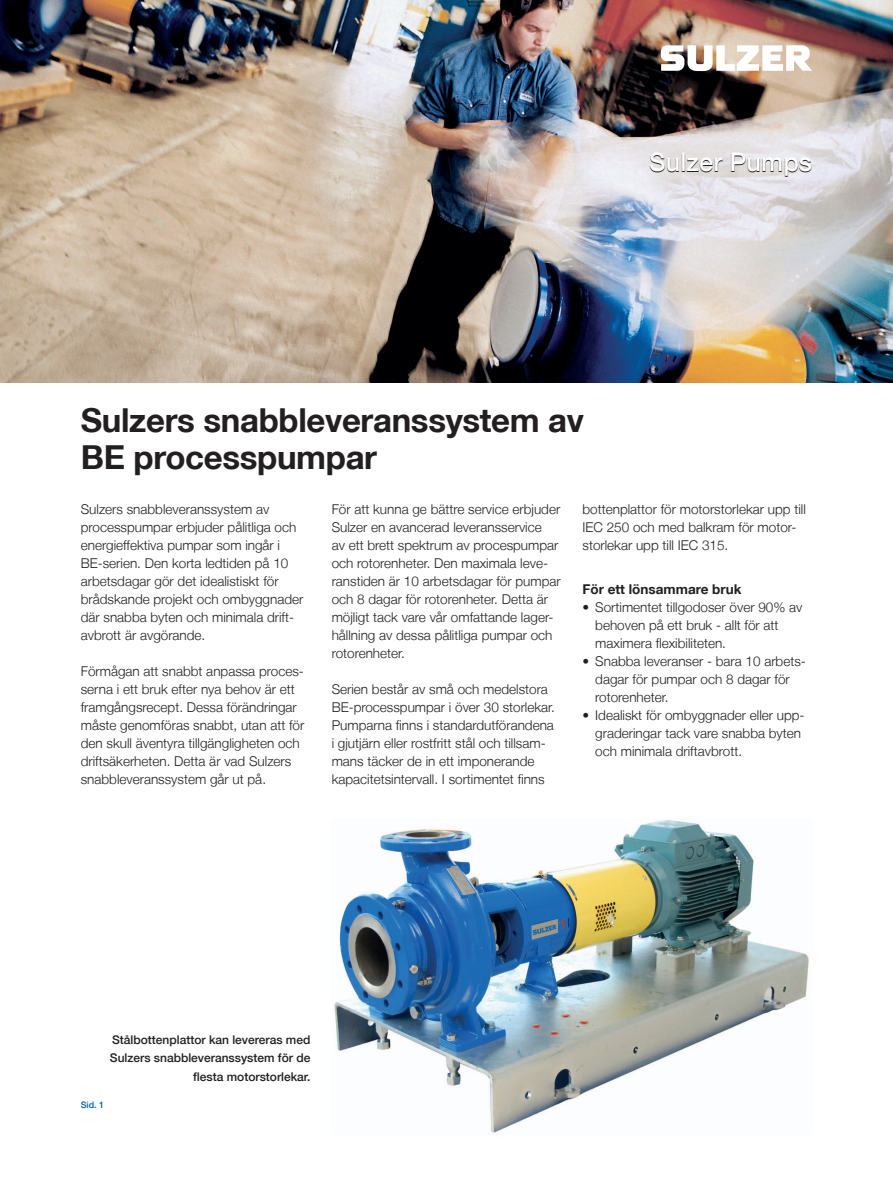
<style>
.page{position:relative;width:893px;height:1191px;background:#fff}
.page>*{position:absolute;margin:0;border:0;box-sizing:border-box;transform-origin:0 0}
.t1{font:700 33px "Helvetica Neue LT";letter-spacing:-.01em;color:#231f20}
.VÄLIOTSIKKO{font:500 25.5px "Helvetica Neue LT";color:#231f20}
.VÄLIOTSIKKO-2{font:300 13.5px/18px "Helvetica Neue LT";color:#231f20}
.VÄLIOTSIKKO-3{font:700 13.5px "Helvetica Neue LT";color:#231f20}
.VÄLIOTSIKKO-4{font:500 12px/18px "Helvetica Neue LT";color:#231f20;text-align:right}
.t2{font:500 9px "Helvetica Neue LT";color:#0161aa}
</style>
<div class="page">
<img style="left:0;top:0;width:893px;height:383px">
<img style="left:334px;top:820px;width:475px;height:313px">
<svg style="left:661px;top:45px;width:151px;height:26px"></svg>
<p class="VÄLIOTSIKKO" style="left:649px;top:148px;width:164px">Sulzer Pumps</p>
<p class="t1" style="left:81px;top:400px;width:505px">Sulzers snabbleveranssystem av</p>
<p class="t1" style="left:81px;top:437px;width:298px">BE processpumpar</p>
<p class="VÄLIOTSIKKO-2" style="left:81px;top:500px;width:224px">Sulzers snabbleveranssystem av processpumpar erbjuder pålitliga och energieffektiva pumpar som ingår i BE-serien. Den korta ledtiden på 10 arbetsdagar gör det idealistiskt för brådskande projekt och ombyggnader där snabba byten och minimala drift&shy;avbrott är avgörande.</p>
<p class="VÄLIOTSIKKO-2" style="left:81px;top:662px;width:225px">Förmågan att snabbt anpassa proces&shy;serna i ett bruk efter nya behov är ett framgångsrecept. Dessa förändringar måste genomföras snabbt, utan att för den skull äventyra tillgängligheten och driftsäkerheten. Detta är vad Sulzers snabbleveranssystem går ut på.</p>
<p class="VÄLIOTSIKKO-2" style="left:582px;top:500px;width:225px">bottenplattor för motorstorlekar upp till<br>IEC 250 och med balkram för motor&shy;storlekar upp till IEC 315.</p>
<p class="VÄLIOTSIKKO-3" style="left:582px;top:581px;width:160px">För ett lönsammare bruk</p>
<p class="VÄLIOTSIKKO-2" style="left:595px;top:598px;width:209px;text-indent:-13px">• Sortimentet tillgodoser över 90% av behoven på ett bruk - allt för att maximera flexibiliteten.</p>
<p class="VÄLIOTSIKKO-2" style="left:595px;top:652px;width:212px;text-indent:-13px">• Snabba leveranser - bara 10 arbets&shy;dagar för pumpar och 8 dagar för rotorenheter.</p>
<p class="VÄLIOTSIKKO-2" style="left:595px;top:706px;width:211px;text-indent:-13px">• Idealiskt för ombyggnader eller upp&shy;graderingar tack vare snabba byten och minimala driftavbrott.</p>
<p class="VÄLIOTSIKKO-2" style="left:332px;top:500px;width:231px">För att kunna ge bättre service erbjuder Sulzer en avancerad leveransservice<br>av ett brett spektrum av procespumpar och rotorenheter. Den maximala leve&shy;ranstiden är 10 arbetsdagar för pumpar och 8 dagar för rotorenheter. Detta är möjligt tack vare vår omfattande lager&shy;hållning av dessa pålitliga pumpar och rotorenheter.</p>
<p class="VÄLIOTSIKKO-2" style="left:332px;top:680px;width:225px">Serien består av små och medelstora BE-processpumpar i över 30 storlekar.<br>Pumparna finns i standardutförandena i gjutjärn eller rostfritt stål och tillsam&shy;mans täcker de in ett imponerande kapacitetsintervall. I sortimentet finns</p>
<p class="VÄLIOTSIKKO-4" style="left:110px;top:1031px;width:202px">Stålbottenplattor kan levereras med<br>Sulzers snabbleveranssystem för de flesta motorstorlekar.</p>
<p class="t2" style="left:81px;top:1099px;width:25px">Sid. 1</p>
</div>
